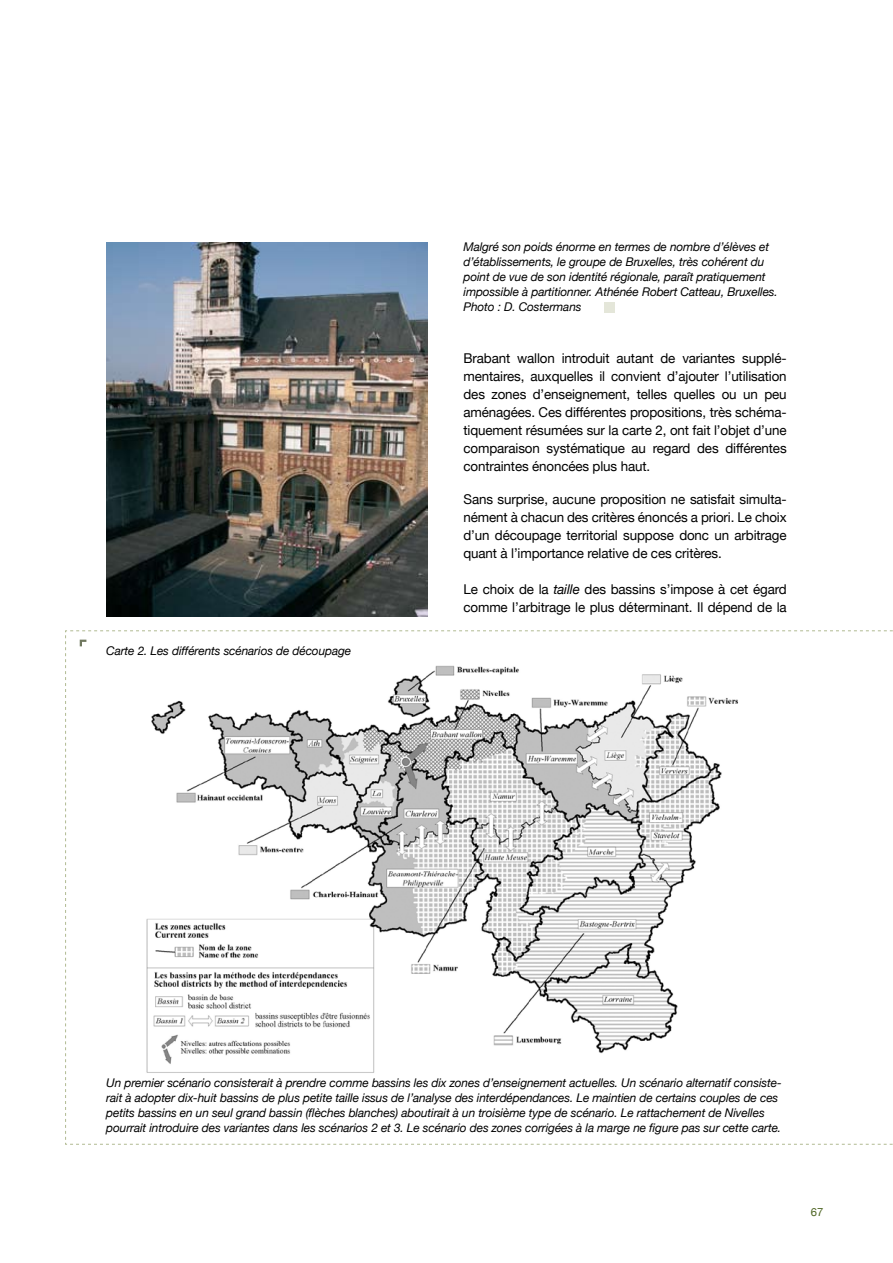
<style>
.page{position:relative;width:893px;height:1263px;background:#fff}
.page>*{position:absolute;margin:0;border:0;box-sizing:border-box;transform-origin:0 0}
.t1{font:13.5px/18px "Helvetica Neue LT";letter-spacing:-.01em;color:#000;text-align:justify}
.t2{font:italic 12px/15px "Helvetica Neue LT";letter-spacing:-.01em;color:#000}
.t3{font:11.25px "Helvetica Neue LT";color:#4d6422}
.s1{font-style:italic}
</style>
<div class="page">
<img style="left:106px;top:242px;width:321px;height:375px">
<div style="left:604px;top:302px;width:10px;height:11px;background:#e4e6d9"></div>
<svg style="left:65px;top:630px;width:828px;height:515px"></svg>
<p class="t2" style="left:106px;top:643px;width:246px">Carte 2. Les différents scénarios de découpage</p>
<p class="t2" style="left:463px;top:239px;width:316px">Malgré son poids énorme en termes de nombre d’élèves et d’établissements, le groupe de Bruxelles, très cohérent du point de vue de son identité régionale, paraît pratiquement impossible à partitionner. Athénée Robert Catteau, Bruxelles.<br>Photo : D. Costermans</p>
<p class="t1" style="left:463px;top:349px;width:325px">Brabant wallon introduit autant de variantes supplé&shy;mentaires, auxquelles il convient d’ajouter l’utilisation des zones d’enseignement, telles quelles ou un peu aménagées. Ces différentes propositions, très schéma&shy;tiquement résumées sur la carte 2, ont fait l’objet d’une comparaison systématique au regard des différentes contraintes énoncées plus haut.</p>
<p class="t1" style="left:463px;top:490px;width:325px">Sans surprise, aucune proposition ne satisfait simulta&shy;nément à chacun des critères énoncés a priori. Le choix d’un découpage territorial suppose donc un arbitrage quant à l’importance relative de ces critères.</p>
<p class="t1" style="left:463px;top:580px;width:325px">Le choix de la <span class="s1">taille</span> des bassins s’impose à cet égard comme l’arbitrage le plus déterminant. Il dépend de la</p>
<p class="t2" style="left:106px;top:1075px;width:677px">Un premier scénario consisterait à prendre comme bassins les dix zones d’enseignement actuelles. Un scénario alternatif consiste&shy;rait à adopter dix-huit bassins de plus petite taille issus de l’analyse des interdépendances. Le maintien de certains couples de ces petits bassins en un seul grand bassin (flèches blanches) aboutirait à un troisième type de scénario. Le rattachement de Nivelles pourrait introduire des variantes dans les scénarios 2 et 3. Le scénario des zones corrigées à la marge ne figure pas sur cette carte.</p>
<p class="t3" style="left:811px;top:1205px;width:14px">67</p>
</div>
